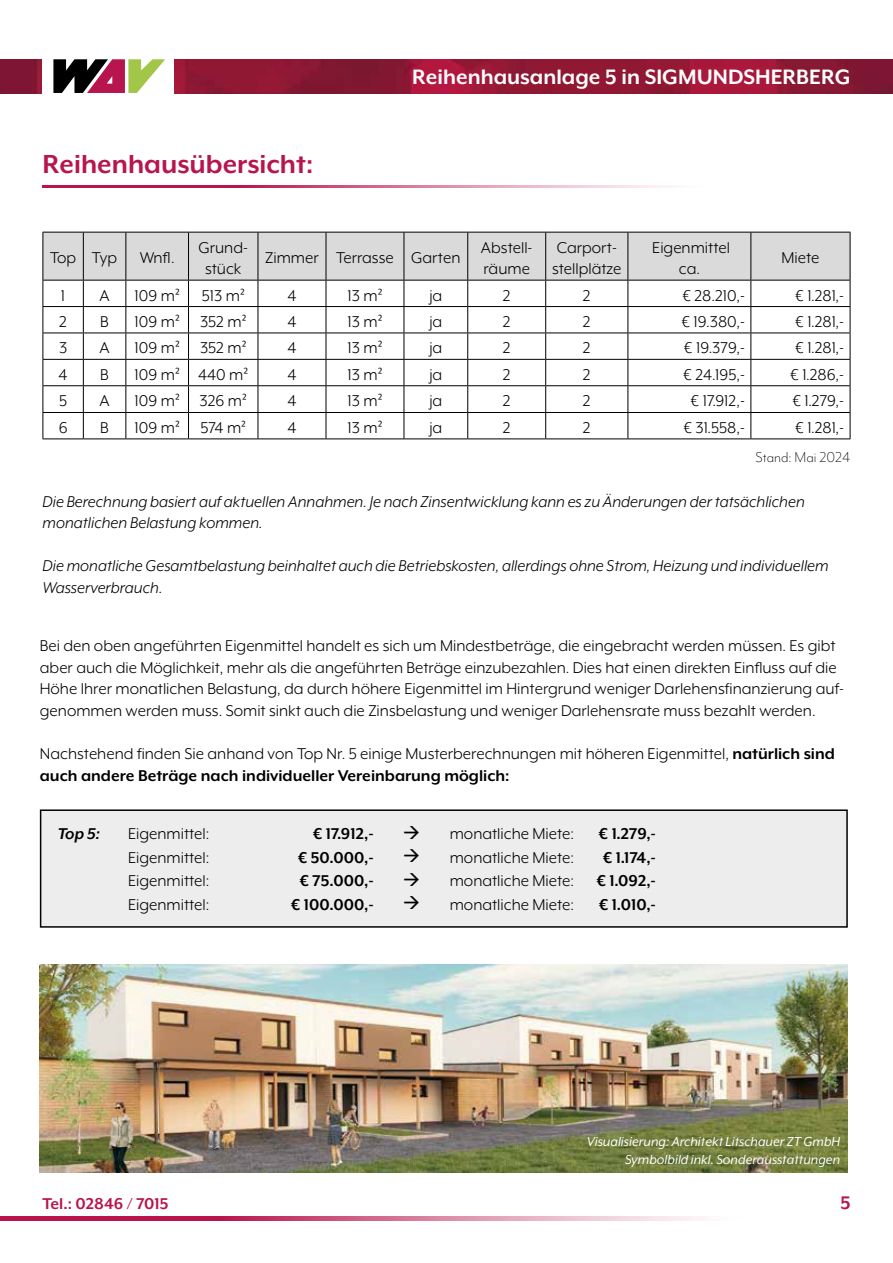
<style>
.page{position:relative;width:893px;height:1263px;background:#fff}
.page>*{position:absolute;margin:0;border:0;box-sizing:border-box;transform-origin:0 0}
.t1{font:700 30px "Mr Eaves XL Mod OT";color:#b8144d}
.t2{font:700 24px "Mr Eaves XL Mod OT";color:#fff}
.t3{font:700 21px "Mr Eaves XL Mod OT";color:#b8144d}
.t4{font:18px/21.6px "Mr Eaves XL Mod OT";color:#000}
.t5{font:italic 18px/21.6px "Mr Eaves XL Mod OT";color:#000}
.t6{font:700 18px "Mr Eaves XL Mod OT";color:#000}
.t7{font:700 18px "Mr Eaves XL Mod OT";color:#b8144d}
.t8{font:18px "Mr Eaves XL Mod OT";letter-spacing:-.02em;color:#000}
.t9{font:italic 700 18px "Mr Eaves XL Mod OT";color:#000}
.t10{font:300 16.5px "Mr Eaves Mod OT";color:#000}
.t11{font:italic 15px/18px "Mr Eaves XL Mod OT";color:#fff;text-align:right}
.s1{font-weight:700}
</style>
<div class="page">
<svg style="left:1px;top:1216px;width:703px;height:4px;background:#d1688d"></svg>
<img style="left:0;top:60px;width:893px;height:34px">
<div style="left:43px;top:58px;width:131px;height:37px;background:#fff"></div>
<svg style="left:53px;top:59px;width:112px;height:34px"></svg>
<svg style="left:43px;top:233px;width:808px;height:205px"></svg>
<hr style="left:43px;top:438px;width:40px;height:1px;background:#000">
<hr style="left:83px;top:438px;width:43px;height:1px;background:#000">
<hr style="left:126px;top:438px;width:63px;height:1px;background:#000">
<hr style="left:189px;top:438px;width:69px;height:1px;background:#000">
<hr style="left:258px;top:438px;width:68px;height:1px;background:#000">
<hr style="left:326px;top:438px;width:78px;height:1px;background:#000">
<hr style="left:404px;top:438px;width:64px;height:1px;background:#000">
<hr style="left:468px;top:438px;width:78px;height:1px;background:#000">
<hr style="left:546px;top:438px;width:82px;height:1px;background:#000">
<hr style="left:628px;top:438px;width:123px;height:1px;background:#000">
<hr style="left:751px;top:438px;width:99px;height:1px;background:#000">
<hr style="left:43px;top:232px;width:40px;height:1px;background:#000">
<hr style="left:43px;top:232px;width:1px;height:48px;background:#000">
<hr style="left:83px;top:232px;width:43px;height:1px;background:#000">
<hr style="left:83px;top:232px;width:1px;height:48px;background:#000">
<hr style="left:126px;top:232px;width:63px;height:1px;background:#000">
<hr style="left:125px;top:232px;width:1px;height:48px;background:#000">
<hr style="left:189px;top:232px;width:69px;height:1px;background:#000">
<hr style="left:188px;top:232px;width:1px;height:48px;background:#000">
<hr style="left:258px;top:232px;width:68px;height:1px;background:#000">
<hr style="left:258px;top:232px;width:1px;height:48px;background:#000">
<hr style="left:326px;top:232px;width:78px;height:1px;background:#000">
<hr style="left:326px;top:232px;width:1px;height:48px;background:#000">
<hr style="left:404px;top:232px;width:64px;height:1px;background:#000">
<hr style="left:404px;top:232px;width:1px;height:48px;background:#000">
<hr style="left:468px;top:232px;width:78px;height:1px;background:#000">
<hr style="left:467px;top:232px;width:1px;height:48px;background:#000">
<hr style="left:546px;top:232px;width:82px;height:1px;background:#000">
<hr style="left:545px;top:232px;width:1px;height:48px;background:#000">
<hr style="left:628px;top:232px;width:123px;height:1px;background:#000">
<hr style="left:627px;top:232px;width:1px;height:48px;background:#000">
<hr style="left:751px;top:232px;width:99px;height:1px;background:#000">
<hr style="left:750px;top:232px;width:1px;height:48px;background:#000">
<hr style="left:850px;top:232px;width:1px;height:48px;background:#000">
<hr style="left:43px;top:280px;width:40px;height:1px;background:#000">
<hr style="left:83px;top:280px;width:43px;height:1px;background:#000">
<hr style="left:126px;top:280px;width:63px;height:1px;background:#000">
<hr style="left:189px;top:280px;width:69px;height:1px;background:#000">
<hr style="left:258px;top:280px;width:68px;height:1px;background:#000">
<hr style="left:326px;top:280px;width:78px;height:1px;background:#000">
<hr style="left:404px;top:280px;width:64px;height:1px;background:#000">
<hr style="left:468px;top:280px;width:78px;height:1px;background:#000">
<hr style="left:546px;top:280px;width:82px;height:1px;background:#000">
<hr style="left:628px;top:280px;width:123px;height:1px;background:#000">
<hr style="left:751px;top:280px;width:99px;height:1px;background:#000">
<hr style="left:43px;top:185px;width:807px;height:2px;background:#b8144d">
<div style="left:41px;top:810px;width:806px;height:117px;background:#ededed"></div>
<div style="left:40px;top:809px;width:808px;height:119px;border:2px solid #000"></div>
<img style="left:40px;top:964px;width:808px;height:208px">
<h1 class="t1" style="left:43px;top:147px;width:272px">Reihenhausübersicht:</h1>
<h2 class="t2" style="left:412px;top:63px;width:440px">Reihenhausanlage 5 in SIGMUNDSHERBERG</h2>
<p class="t8" style="left:50px;top:248px;width:126px">Top Typ Wnfl.</p>
<p class="t4" style="left:198px;top:236px;width:51px;text-align:center">Grund&shy;stück</p>
<p class="t4" style="left:265px;top:247px;width:197px">Zimmer Terrasse Garten</p>
<p class="t4" style="left:481px;top:236px;width:53px">Abstell&shy;räume</p>
<p class="t4" style="left:552px;top:236px;width:71px">Carport&shy;stellplätze</p>
<p class="t4" style="left:652px;top:236px;width:79px;text-align:center">Eigenmittel ca.</p>
<p class="t4" style="left:781px;top:247px;width:39px">Miete</p>
<p class="t4" style="left:61px;top:284px;width:6px">1</p>
<p class="t4" style="left:99px;top:284px;width:12px">A</p>
<p class="t4" style="left:135px;top:284px;width:112px">109 m² 513 m²</p>
<p class="t4" style="left:287px;top:284px;width:11px">4</p>
<p class="t4" style="left:347px;top:284px;width:36px">13 m²</p>
<p class="t4" style="left:429px;top:284px;width:14px">ja</p>
<p class="t4" style="left:503px;top:284px;width:9px">2</p>
<p class="t4" style="left:583px;top:284px;width:9px">2</p>
<p class="t4" style="left:682px;top:284px;width:64px">€ 28.210,-</p>
<p class="t4" style="left:795px;top:284px;width:50px">€ 1.281,-</p>
<p class="t4" style="left:59px;top:311px;width:9px">2</p>
<p class="t4" style="left:100px;top:311px;width:10px">B</p>
<p class="t4" style="left:135px;top:311px;width:113px">109 m² 352 m²</p>
<p class="t4" style="left:287px;top:311px;width:11px">4</p>
<p class="t4" style="left:347px;top:311px;width:36px">13 m²</p>
<p class="t4" style="left:429px;top:311px;width:14px">ja</p>
<p class="t4" style="left:503px;top:311px;width:9px">2</p>
<p class="t4" style="left:583px;top:311px;width:9px">2</p>
<p class="t4" style="left:681px;top:311px;width:65px">€ 19.380,-</p>
<p class="t4" style="left:795px;top:311px;width:50px">€ 1.281,-</p>
<p class="t4" style="left:59px;top:337px;width:10px">3</p>
<p class="t4" style="left:99px;top:337px;width:12px">A</p>
<p class="t4" style="left:135px;top:337px;width:113px">109 m² 352 m²</p>
<p class="t4" style="left:287px;top:337px;width:11px">4</p>
<p class="t4" style="left:347px;top:337px;width:36px">13 m²</p>
<p class="t4" style="left:429px;top:337px;width:14px">ja</p>
<p class="t4" style="left:503px;top:337px;width:9px">2</p>
<p class="t4" style="left:583px;top:337px;width:9px">2</p>
<p class="t4" style="left:684px;top:337px;width:62px">€ 19.379,-</p>
<p class="t4" style="left:795px;top:337px;width:50px">€ 1.281,-</p>
<p class="t4" style="left:59px;top:363px;width:11px">4</p>
<p class="t4" style="left:100px;top:363px;width:10px">B</p>
<p class="t4" style="left:135px;top:363px;width:115px">109 m² 440 m²</p>
<p class="t4" style="left:287px;top:363px;width:11px">4</p>
<p class="t4" style="left:347px;top:363px;width:36px">13 m²</p>
<p class="t4" style="left:429px;top:363px;width:14px">ja</p>
<p class="t4" style="left:503px;top:363px;width:9px">2</p>
<p class="t4" style="left:583px;top:363px;width:9px">2</p>
<p class="t4" style="left:683px;top:363px;width:63px">€ 24.195,-</p>
<p class="t4" style="left:790px;top:363px;width:55px">€ 1.286,-</p>
<p class="t4" style="left:59px;top:390px;width:10px">5</p>
<p class="t4" style="left:99px;top:390px;width:12px">A</p>
<p class="t4" style="left:135px;top:390px;width:114px">109 m² 326 m²</p>
<p class="t4" style="left:287px;top:390px;width:11px">4</p>
<p class="t4" style="left:347px;top:390px;width:36px">13 m²</p>
<p class="t4" style="left:429px;top:390px;width:14px">ja</p>
<p class="t4" style="left:503px;top:390px;width:9px">2</p>
<p class="t4" style="left:583px;top:390px;width:9px">2</p>
<p class="t4" style="left:691px;top:390px;width:56px">€ 17.912,-</p>
<p class="t4" style="left:792px;top:390px;width:53px">€ 1.279,-</p>
<p class="t4" style="left:59px;top:417px;width:10px">6</p>
<p class="t4" style="left:100px;top:417px;width:10px">B</p>
<p class="t4" style="left:135px;top:417px;width:113px">109 m² 574 m²</p>
<p class="t4" style="left:287px;top:417px;width:11px">4</p>
<p class="t4" style="left:347px;top:417px;width:36px">13 m²</p>
<p class="t4" style="left:429px;top:417px;width:14px">ja</p>
<p class="t4" style="left:503px;top:417px;width:9px">2</p>
<p class="t4" style="left:583px;top:417px;width:9px">2</p>
<p class="t4" style="left:683px;top:417px;width:63px">€ 31.558,-</p>
<p class="t4" style="left:795px;top:417px;width:50px">€ 1.281,-</p>
<p class="t10" style="left:755px;top:448px;width:96px">Stand: Mai 2024</p>
<p class="t5" style="left:43px;top:490px;width:764px">Die Berechnung basiert auf aktuellen Annahmen. Je nach Zinsentwicklung kann es zu Änderungen der tatsächlichen monatlichen Belastung kommen.</p>
<p class="t5" style="left:43px;top:555px;width:788px">Die monatliche Gesamtbelastung beinhaltet auch die Betriebskosten, allerdings ohne Strom, Heizung und individuellem<br>Wasserverbrauch.</p>
<p class="t4" style="left:40px;top:635px;width:806px">Bei den oben angeführten Eigenmittel handelt es sich um Mindestbeträge, die eingebracht werden müssen. Es gibt aber auch die Möglichkeit, mehr als die angeführten Beträge einzubezahlen. Dies hat einen direkten Einfluss auf die Höhe Ihrer monatlichen Belastung, da durch höhere Eigenmittel im Hintergrund weniger Darlehensfinanzierung auf&shy;genommen werden muss. Somit sinkt auch die Zinsbelastung und weniger Darlehensrate muss bezahlt werden.</p>
<p class="t4" style="left:40px;top:743px;width:797px">Nachstehend finden Sie anhand von Top Nr. 5 einige Musterberechnungen mit höheren Eigenmittel, <span class="s1">natürlich sind auch andere Beträge nach individueller Vereinbarung möglich:</span></p>
<p class="t9" style="left:58px;top:824px;width:43px">Top 5:</p>
<p class="t4" style="left:128px;top:823px;width:83px">Eigenmittel:</p>
<p class="t6" style="left:313px;top:824px;width:63px">€ 17.912,-</p>
<p class="t4" style="left:403px;top:823px;width:173px">→ monatliche Miete:</p>
<p class="t6" style="left:599px;top:824px;width:59px">€ 1.279,-</p>
<p class="t4" style="left:128px;top:846px;width:83px">Eigenmittel:</p>
<p class="t6" style="left:298px;top:847px;width:77px">€ 50.000,-</p>
<p class="t4" style="left:403px;top:846px;width:173px">→ monatliche Miete:</p>
<p class="t6" style="left:603px;top:847px;width:55px">€ 1.174,-</p>
<p class="t4" style="left:128px;top:870px;width:83px">Eigenmittel:</p>
<p class="t6" style="left:299px;top:871px;width:76px">€ 75.000,-</p>
<p class="t4" style="left:403px;top:870px;width:255px">→ monatliche Miete: <span class="s1">€ 1.092,-</span></p>
<p class="t4" style="left:128px;top:893px;width:83px">Eigenmittel:</p>
<p class="t6" style="left:291px;top:894px;width:84px">€ 100.000,-</p>
<p class="t4" style="left:403px;top:893px;width:173px">→ monatliche Miete:</p>
<p class="t6" style="left:599px;top:894px;width:59px">€ 1.010,-</p>
<p class="t11" style="left:587px;top:1133px;width:255px">Visualisierung: Architekt Litschauer ZT GmbH<br>Symbolbild inkl. Sonderausstattungen</p>
<p class="t7" style="left:43px;top:1193px;width:128px">Tel.: 02846 / 7015</p>
<p class="t3" style="left:840px;top:1191px;width:12px">5</p>
</div>
